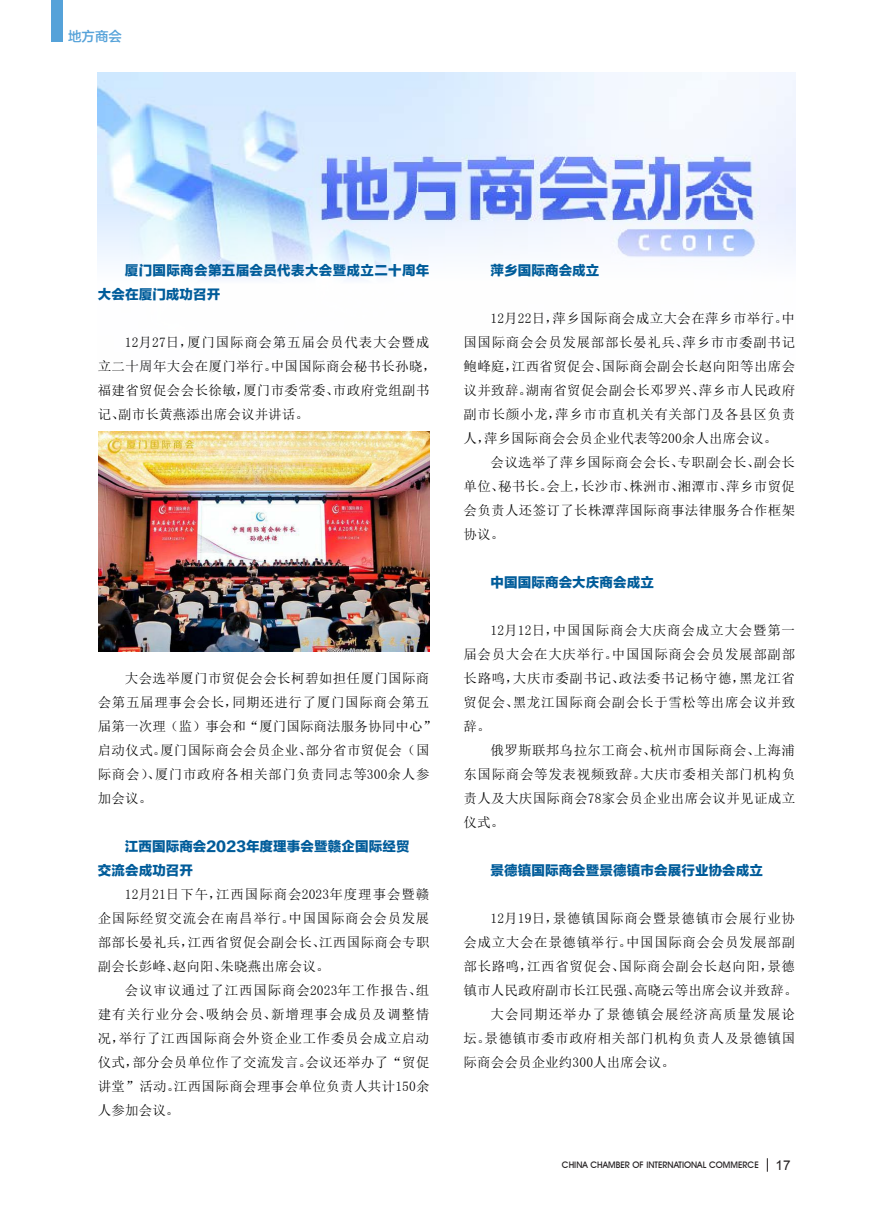
<style>
.page{position:relative;width:893px;height:1212px;background:#fff}
.page>*{position:absolute;margin:0;border:0;box-sizing:border-box;transform-origin:0 0}
.正文{font:13.5px/24px "Sim Sun";letter-spacing:.025em;color:#000;text-align:justify}
.正文-2{font:13.5px/24px "FZLTTHK GBK1 0";letter-spacing:.01em;color:#005c9a}
.正文-3{font:13.5px/24px "Sim Sun";letter-spacing:.05em;color:#000}
.t1{font:13.5px "FZLTZHK GBK1 0";color:#55a2d9}
.t2{font:500 9px "Avant Garde IT Cby BT";color:#231f20}
.s1{font-family:"Arial";font-weight:400;font-size:13.5px}
</style>
<div class="page">
<svg style="left:767px;top:1158px;width:1px;height:14px"></svg>
<img style="left:98px;top:73px;width:697px;height:207px">
<div style="left:51px;top:0;width:12px;height:42px;background:#55a2d9"></div>
<img style="left:98px;top:432px;width:331px;height:219px">
<p class="t1" style="left:68px;top:29px;width:55px">地方商会</p>
<p class="正文-2" style="left:98px;top:260px;width:333px;text-indent:27px">厦门国际商会第五届会员代表大会暨成立二十周年大会在厦门成功召开</p>
<p class="正文" style="left:98px;top:330px;width:340px;text-align:left;text-indent:27px">12月27日，厦门国际商会第五届会员代表大会暨成立二十周年大会在厦门举行。中国国际商会秘书长孙晓，福建省贸促会会长徐敏，厦门市委常委、市政府党组副书记、副市长黄燕添出席会议并讲话。</p>
<p class="正文" style="left:98px;top:666px;width:340px;text-align:left;text-indent:27px">大会选举厦门市贸促会会长柯碧如担任厦门国际商会第五届理事会会长，同期还进行了厦门国际商会第五届第一次理（监）事会和“厦门国际商法服务协同中心”启动仪式。厦门国际商会会员企业、部分省市贸促会（国际商会）、厦门市政府各相关部门负责同志等300余人参加会议。</p>
<p class="正文-2" style="left:125px;top:836px;width:286px">江西国际商会2023年度理事会暨赣企国际经贸</p>
<p class="正文-2" style="left:98px;top:860px;width:97px">交流会成功召开</p>
<p class="正文" style="left:98px;top:882px;width:333px;text-indent:27px">12月21日下午，江西国际商会2023年度理事会暨赣企国际经贸交流会在南昌举行。中国国际商会会员发展部部长晏礼兵，江西省贸促会副会长、江西国际商会专职副会长彭峰、赵向阳、朱晓燕出席会议。</p>
<p class="正文" style="left:98px;top:978px;width:333px;text-indent:27px">会议审议通过了江西国际商会2023年工作报告、组建有关行业分会、吸纳会员、新增理事会成员及调整情况，举行了江西国际商会外资企业工作委员会成立启动仪式，部分会员单位作了交流发言。会议还举办了“贸促讲堂”活动。江西国际商会理事会单位负责人共计150余人参加会议。</p>
<p class="正文-2" style="left:490px;top:260px;width:110px">萍乡国际商会成立</p>
<p class="正文" style="left:463px;top:306px;width:333px;text-indent:27px">12月22日，萍乡国际商会成立大会在萍乡市举行。中国国际商会会员发展部部长晏礼兵、萍乡市市委副书记鲍峰庭，江西省贸促会、国际商会副会长赵向阳等出席会议并致辞。湖南省贸促会副会长邓罗兴、萍乡市人民政府副市长颜小龙，萍乡市市直机关有关部门及各县区负责人，萍乡国际商会会员企业代表等200余人出席会议。</p>
<p class="正文" style="left:463px;top:450px;width:333px;text-indent:27px">会议选举了萍乡国际商会会长、专职副会长、副会长单位、秘书长。会上，长沙市、株洲市、湘潭市、萍乡市贸促会负责人还签订了长株潭萍国际商事法律服务合作框架协议。</p>
<p class="正文-2" style="left:490px;top:572px;width:165px">中国国际商会大庆商会成立</p>
<p class="正文" style="left:463px;top:618px;width:333px;text-indent:27px">12月12日，中国国际商会大庆商会成立大会暨第一届会员大会在大庆举行。中国国际商会会员发展部副部长路鸣，大庆市委副书记、政法委书记杨守德，黑龙江省贸促会、黑龙江国际商会副会长于雪松等出席会议并致辞。</p>
<p class="正文" style="left:463px;top:738px;width:333px;text-indent:27px">俄罗斯联邦乌拉尔工商会、杭州市国际商会、上海浦东国际商会等发表视频致辞。大庆市委相关部门机构负责人及大庆国际商会78家会员企业出席会议并见证成立仪式。</p>
<p class="正文-2" style="left:490px;top:860px;width:274px">景德镇国际商会暨景德镇市会展行业协会成立</p>
<p class="正文-3" style="left:463px;top:906px;width:335px;text-indent:27px">12月19日，景德镇国际商会暨景德镇市会展行业协会成立大会在景德镇举行。中国国际商会会员发展部副部长路鸣，江西省贸促会、国际商会副会长赵向阳，景德镇市人民政府副市长江民强、高晓云等出席会议并致辞。</p>
<p class="正文" style="left:463px;top:1002px;width:333px;text-indent:27px">大会同期还举办了景德镇会展经济高质量发展论坛。景德镇市委市政府相关部门机构负责人及景德镇国际商会会员企业约300人出席会议。</p>
<p class="t2" style="left:562px;top:1159px;width:230px">CHINA CHAMBER OF INTERNATIONAL COMMERCE <span class="s1">17</span></p>
</div>
